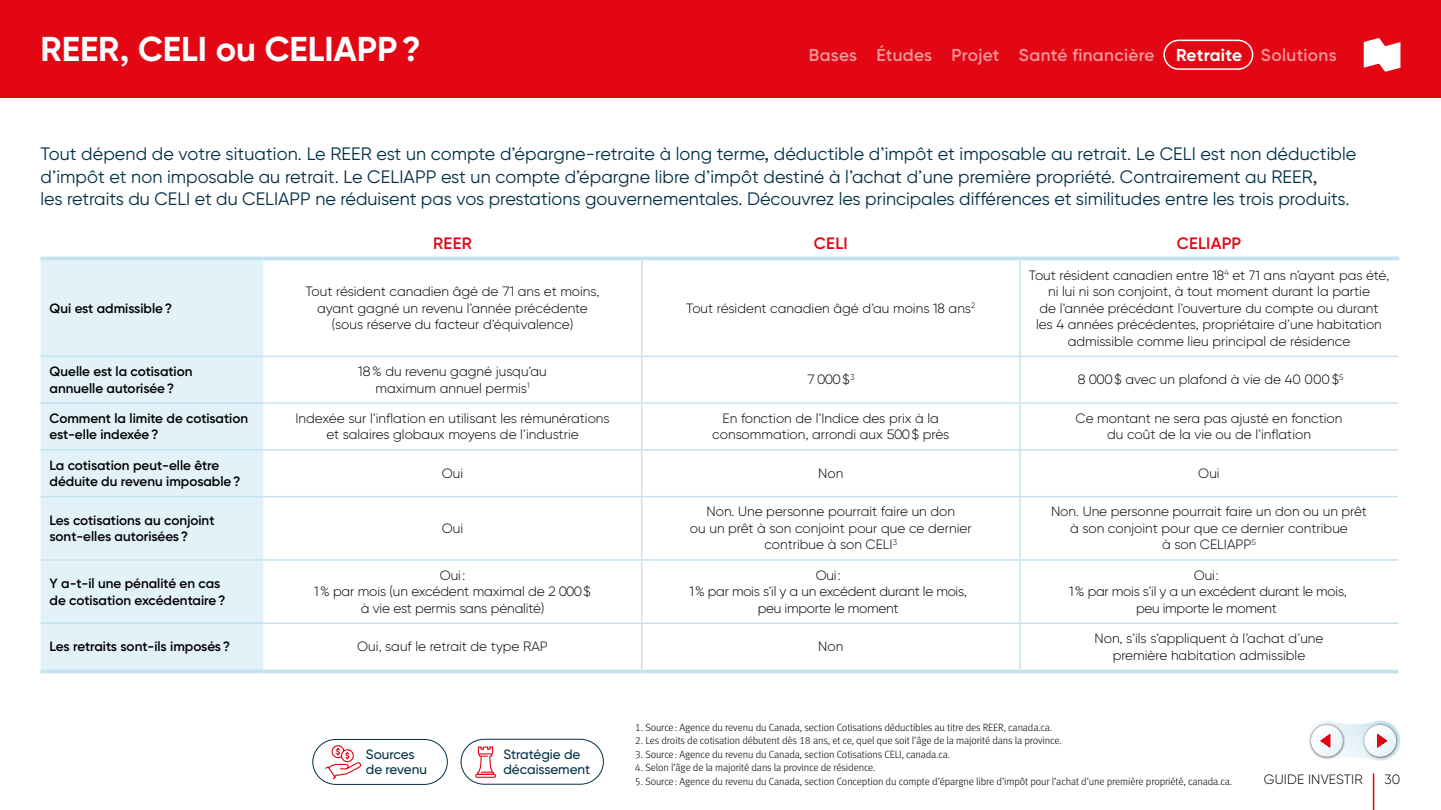
<style>
.page{position:relative;width:1441px;height:810px;background:#fff}
.page>*{position:absolute;margin:0;border:0;box-sizing:border-box;transform-origin:0 0}
.t1{font:700 34.5px "Gilroy BN";color:#fff}
.t2{font:18px/22.5px "Gilroy BN";color:#002f46}
.t3{font:600 17.25px "Gilroy BN";letter-spacing:.02em;color:#f39799}
.TEXTE_COURANT_BN{font:600 16.5px "Gilroy BN";letter-spacing:.01em;color:#e30613}
.t4{font:300 13.5px/16.5px "Gilroy BN";color:#000;text-align:center}
.t5{font:600 13.5px/16.5px "Gilroy BN";color:#000}
.t6{font:300 13.5px/16.5px "Gilroy BN";letter-spacing:-.02em;color:#000;text-align:center}
.t7{font:500 13.5px/15px "Gilroy BN";color:#002f46}
.t8{font:300 10.5px "Meta OT";letter-spacing:-.01em;color:#000}
.s1{font-weight:700;color:#fff}
</style>
<div class="page">
<svg style="left:312px;top:739px;width:136px;height:46px"></svg>
<svg style="left:460px;top:739px;width:144px;height:46px"></svg>
<div style="left:0;top:0;width:1440px;height:97px;background:#e30613"></div>
<div style="left:40px;top:260px;width:223px;height:410px;background:#e3f1f8"></div>
<hr style="left:40px;top:356px;width:223px;height:1px;background:#c5e3ef">
<hr style="left:263px;top:356px;width:378px;height:1px;background:#c5e3ef">
<hr style="left:641px;top:356px;width:378px;height:1px;background:#c5e3ef">
<hr style="left:1019px;top:356px;width:378px;height:1px;background:#c5e3ef">
<hr style="left:40px;top:402px;width:223px;height:2px;background:#c5e3ef">
<hr style="left:263px;top:402px;width:378px;height:2px;background:#c5e3ef">
<hr style="left:641px;top:402px;width:378px;height:2px;background:#c5e3ef">
<hr style="left:1019px;top:402px;width:378px;height:2px;background:#c5e3ef">
<hr style="left:40px;top:449px;width:223px;height:2px;background:#c5e3ef">
<hr style="left:263px;top:449px;width:378px;height:2px;background:#c5e3ef">
<hr style="left:641px;top:449px;width:378px;height:2px;background:#c5e3ef">
<hr style="left:1019px;top:449px;width:378px;height:2px;background:#c5e3ef">
<hr style="left:40px;top:496px;width:223px;height:1px;background:#c5e3ef">
<hr style="left:263px;top:496px;width:378px;height:1px;background:#c5e3ef">
<hr style="left:641px;top:496px;width:378px;height:1px;background:#c5e3ef">
<hr style="left:1019px;top:496px;width:378px;height:1px;background:#c5e3ef">
<hr style="left:40px;top:559px;width:223px;height:2px;background:#c5e3ef">
<hr style="left:263px;top:559px;width:378px;height:2px;background:#c5e3ef">
<hr style="left:641px;top:559px;width:378px;height:2px;background:#c5e3ef">
<hr style="left:1019px;top:559px;width:378px;height:2px;background:#c5e3ef">
<hr style="left:40px;top:623px;width:223px;height:1px;background:#c5e3ef">
<hr style="left:263px;top:623px;width:378px;height:1px;background:#c5e3ef">
<hr style="left:641px;top:623px;width:378px;height:1px;background:#c5e3ef">
<hr style="left:1019px;top:623px;width:378px;height:1px;background:#c5e3ef">
<hr style="left:40px;top:257px;width:223px;height:3px;background:#c5e3ef">
<hr style="left:263px;top:257px;width:378px;height:3px;background:#c5e3ef">
<hr style="left:641px;top:257px;width:378px;height:3px;background:#c5e3ef">
<hr style="left:1019px;top:257px;width:379px;height:3px;background:#c5e3ef">
<hr style="left:40px;top:670px;width:223px;height:3px;background:#c5e3ef">
<hr style="left:263px;top:670px;width:378px;height:3px;background:#c5e3ef">
<hr style="left:641px;top:670px;width:378px;height:3px;background:#c5e3ef">
<hr style="left:1019px;top:670px;width:378px;height:3px;background:#c5e3ef">
<hr style="left:1019px;top:260px;width:1px;height:96px;background:#c5e3ef">
<hr style="left:1019px;top:357px;width:1px;height:45px;background:#c5e3ef">
<hr style="left:1019px;top:404px;width:1px;height:45px;background:#c5e3ef">
<hr style="left:1019px;top:451px;width:1px;height:45px;background:#c5e3ef">
<hr style="left:1019px;top:497px;width:1px;height:62px;background:#c5e3ef">
<hr style="left:1019px;top:561px;width:1px;height:62px;background:#c5e3ef">
<hr style="left:1019px;top:624px;width:1px;height:46px;background:#c5e3ef">
<hr style="left:641px;top:260px;width:1px;height:96px;background:#c5e3ef">
<hr style="left:641px;top:357px;width:1px;height:45px;background:#c5e3ef">
<hr style="left:641px;top:404px;width:1px;height:45px;background:#c5e3ef">
<hr style="left:641px;top:451px;width:1px;height:45px;background:#c5e3ef">
<hr style="left:641px;top:497px;width:1px;height:62px;background:#c5e3ef">
<hr style="left:641px;top:561px;width:1px;height:62px;background:#c5e3ef">
<hr style="left:641px;top:624px;width:1px;height:46px;background:#c5e3ef">
<hr style="left:1372px;top:773px;width:1px;height:37px;background:#e30613">
<div style="left:1163px;top:40px;width:90px;height:30px;border:2px solid #fff;border-radius:15px"></div>
<svg style="left:1363px;top:38px;width:37px;height:34px"></svg>
<svg style="left:1309px;top:721px;width:91px;height:40px"></svg>
<p class="t1" style="left:41px;top:28px;width:382px">REER, CELI ou CELIAPP?</p>
<p class="t3" style="left:808px;top:44px;width:529px">Bases Études Projet Santé financière <span class="s1">Retraite</span> Solutions</p>
<p class="t2" style="left:40px;top:142px;width:1317px">Tout dépend de votre situation. Le REER est un compte d’épargne-retraite à long terme, déductible d’impôt et imposable au retrait. Le CELI est non déductible d’impôt et non imposable au retrait. Le CELIAPP est un compte d’épargne libre d’impôt destiné à l’achat d’une première propriété. Contrairement au REER,<br>les retraits du CELI et du CELIAPP ne réduisent pas vos prestations gouvernementales. Découvrez les principales différences et similitudes entre les trois produits.</p>
<p class="t5" style="left:50px;top:300px;width:124px">Qui est admissible?</p>
<p class="TEXTE_COURANT_BN" style="left:433px;top:233px;width:40px">REER</p>
<p class="TEXTE_COURANT_BN" style="left:813px;top:233px;width:35px">CELI</p>
<p class="TEXTE_COURANT_BN" style="left:1176px;top:233px;width:66px">CELIAPP</p>
<p class="t4" style="left:305px;top:283px;width:296px">Tout résident canadien âgé de 71 ans et moins, ayant gagné un revenu l’année précédente (sous réserve du facteur d’équivalence)</p>
<p class="t4" style="left:686px;top:300px;width:290px">Tout résident canadien âgé d’au moins 18 ans<sup>2</sup></p>
<p class="t4" style="left:1028px;top:267px;width:361px">Tout résident canadien entre 18<sup>4</sup> et 71 ans n’ayant pas été, ni lui ni son conjoint, à tout moment durant la partie<br>de l’année précédant l’ouverture du compte ou durant<br>les 4 années précédentes, propriétaire d’une habitation admissible comme lieu principal de résidence</p>
<p class="t5" style="left:50px;top:363px;width:144px">Quelle est la cotisation annuelle autorisée?</p>
<p class="t4" style="left:358px;top:363px;width:190px">18% du revenu gagné jusqu’au maximum annuel permis<sup>1</sup></p>
<p class="t4" style="left:807px;top:371px;width:49px">7 000$<sup>3</sup></p>
<p class="t4" style="left:1077px;top:371px;width:267px">8 000$ avec un plafond à vie de 40 000$<sup>5</sup></p>
<p class="t5" style="left:50px;top:410px;width:200px">Comment la limite de cotisation est-elle indexée?</p>
<p class="t4" style="left:295px;top:410px;width:316px">Indexée sur l’inflation en utilisant les rémunérations et salaires globaux moyens de l’industrie</p>
<p class="t4" style="left:712px;top:410px;width:238px">En fonction de l’Indice des prix à la consommation, arrondi aux 500$ près</p>
<p class="t4" style="left:1075px;top:410px;width:268px">Ce montant ne sera pas ajusté en fonction du coût de la vie ou de l’inflation</p>
<p class="t5" style="left:50px;top:457px;width:192px">La cotisation peut-elle être déduite du revenu imposable?</p>
<p class="t4" style="left:442px;top:465px;width:23px">Oui</p>
<p class="t4" style="left:818px;top:465px;width:27px">Non</p>
<p class="t4" style="left:1198px;top:465px;width:23px">Oui</p>
<p class="t5" style="left:50px;top:512px;width:166px">Les cotisations au conjoint sont-elles autorisées?</p>
<p class="t4" style="left:442px;top:520px;width:23px">Oui</p>
<p class="t4" style="left:690px;top:503px;width:283px">Non. Une personne pourrait faire un don<br>ou un prêt à son conjoint pour que ce dernier contribue à son CELI<sup>3</sup></p>
<p class="t4" style="left:1050px;top:503px;width:317px">Non. Une personne pourrait faire un don ou un prêt à son conjoint pour que ce dernier contribue<br>à son CELIAPP<sup>5</sup></p>
<p class="t5" style="left:50px;top:575px;width:177px">Y a-t-il une pénalité en cas de cotisation excédentaire?</p>
<p class="t4" style="left:314px;top:567px;width:278px">Oui:<br>1% par mois (un excédent maximal de 2 000$ à vie est permis sans pénalité)</p>
<p class="t6" style="left:689px;top:567px;width:279px">Oui:<br>1% par mois s’il y a un excédent durant le mois, peu importe le moment</p>
<p class="t6" style="left:1069px;top:567px;width:279px">Oui:<br>1% par mois s’il y a un excédent durant le mois, peu importe le moment</p>
<p class="t5" style="left:50px;top:638px;width:182px">Les retraits sont-ils imposés?</p>
<p class="t4" style="left:357px;top:638px;width:192px">Oui, sauf le retrait de type RAP</p>
<p class="t4" style="left:818px;top:638px;width:27px">Non</p>
<p class="t4" style="left:1094px;top:630px;width:230px">Non, s’ils s’appliquent à l’achat d’une première habitation admissible</p>
<p class="t7" style="left:366px;top:747px;width:63px">Sources de revenu</p>
<p class="t7" style="left:503px;top:747px;width:88px">Stratégie de décaissement</p>
<p class="t8" style="left:634px;top:721px;width:419px">1. Source: Agence du revenu du Canada, section Cotisations déductibles au titre des REER, canada.ca.</p>
<p class="t8" style="left:634px;top:735px;width:428px">2. Les droits de cotisation débutent dès 18 ans, et ce, quel que soit l’âge de la majorité dans la province.</p>
<p class="t8" style="left:634px;top:748px;width:317px">3. Source: Agence du revenu du Canada, section Cotisations CELI, canada.ca.</p>
<p class="t8" style="left:634px;top:762px;width:242px">4. Selon l’âge de la majorité dans la province de résidence.</p>
<p class="t8" style="left:634px;top:775px;width:598px">5. Source: Agence du revenu du Canada, section Conception du compte d’épargne libre d’impôt pour l’achat d’une première propriété, canada.ca.</p>
<p class="t4" style="left:1263px;top:771px;width:100px">GUIDE INVESTIR</p>
<p class="t4" style="left:1384px;top:771px;width:17px">30</p>
</div>
